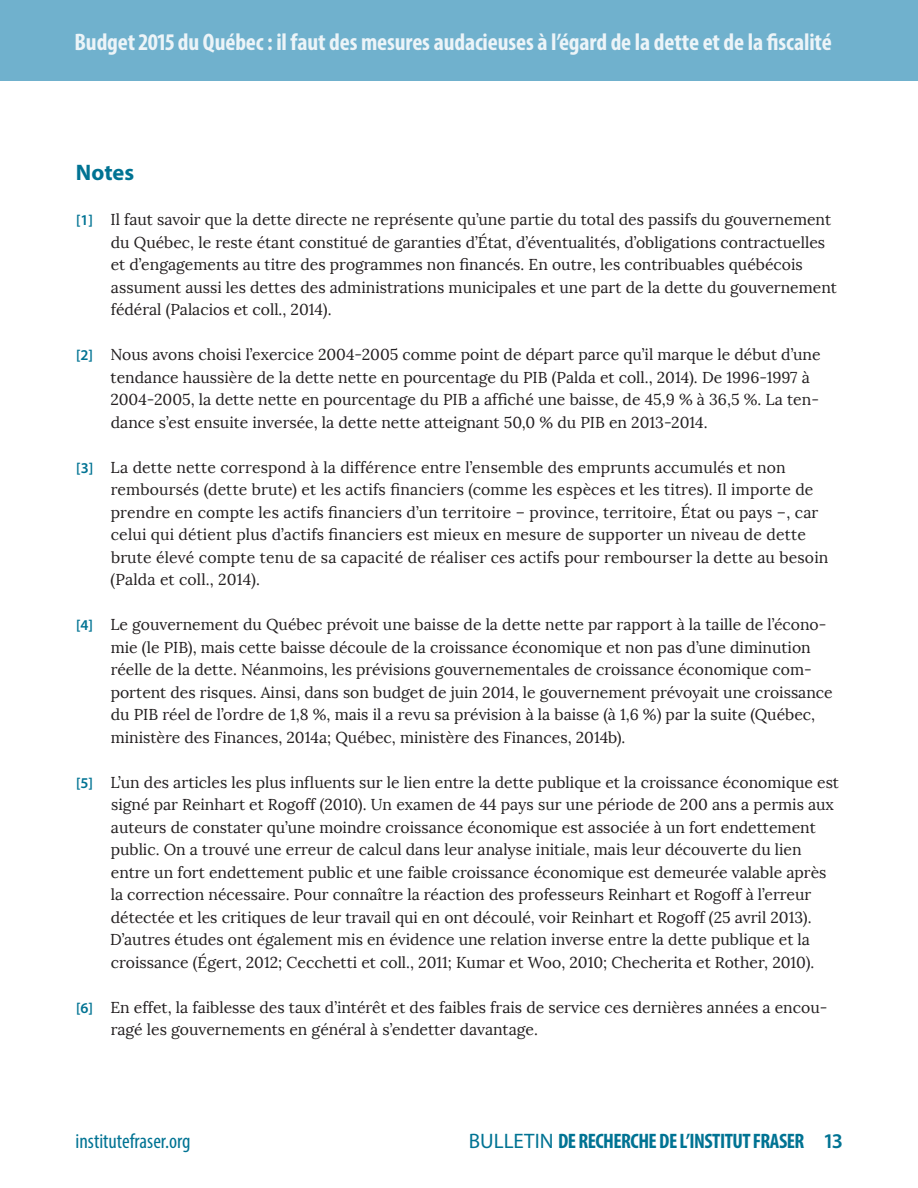
<style>
.page{position:relative;width:918px;height:1188px;background:#fff}
.page>*{position:absolute;margin:0;border:0;box-sizing:border-box;transform-origin:0 0}
.t1{font:700 condensed 24px "Myriad Pro";letter-spacing:-.005em;color:#ecf4f8}
.t2{font:700 22.5px "Myriad Pro";color:#007393}
.t3{font:700 condensed 21px "Myriad Pro";letter-spacing:-.025em;color:#007393}
.t4{font:condensed 21px "Myriad Pro";color:#007393}
.t5{font:15.75px/22.5px "Lora";color:#231f20}
.s1{font-family:"Myriad Pro";font-weight:600;font-size:15px;color:#007393}
.s2{font-weight:400;font-stretch:normal}
.s3{font-weight:600;font-stretch:normal}
</style>
<div class="page">
<div style="left:0;top:0;width:918px;height:81px;background:#70b1cd"></div>
<h1 class="t1" style="left:75px;top:27px;width:759px">Budget 2015 du Québec : il faut des mesures audacieuses à l’égard de la dette et de la fiscalité</h1>
<h2 class="t2" style="left:76px;top:158px;width:60px">Notes</h2>
<p class="t5" style="left:111px;top:209px;width:728px;text-indent:-35px"><span class="s1">[1]</span> Il faut savoir que la dette directe ne représente qu’une partie du total des passifs du gouvernement du Québec, le reste étant constitué de garanties d’État, d’éventualités, d’obligations contractuelles et d’engagements au titre des programmes non financés. En outre, les contribuables québécois assument aussi les dettes des administrations municipales et une part de la dette du gouvernement fédéral (Palacios et coll., 2014).</p>
<p class="t5" style="left:110px;top:344px;width:712px;text-indent:-34px"><span class="s1">[2]</span> Nous avons choisi l’exercice 2004-2005 comme point de départ parce qu’il marque le début d’une tendance haussière de la dette nette en pourcentage du PIB (Palda et coll., 2014). De 1996-1997 à 2004-2005, la dette nette en pourcentage du PIB a affiché une baisse, de 45,9 % à 36,5 %. La ten&shy;dance s’est ensuite inversée, la dette nette atteignant 50,0 % du PIB en 2013-2014.</p>
<p class="t5" style="left:111px;top:456px;width:719px;text-indent:-35px"><span class="s1">[3]</span> La dette nette correspond à la différence entre l’ensemble des emprunts accumulés et non remboursés (dette brute) et les actifs financiers (comme les espèces et les titres). Il importe de prendre en compte les actifs financiers d’un territoire – province, territoire, État ou pays –, car celui qui détient plus d’actifs financiers est mieux en mesure de supporter un niveau de dette brute élevé compte tenu de sa capacité de réaliser ces actifs pour rembourser la dette au besoin (Palda et coll., 2014).</p>
<p class="t5" style="left:111px;top:614px;width:724px;text-indent:-35px"><span class="s1">[4]</span> Le gouvernement du Québec prévoit une baisse de la dette nette par rapport à la taille de l’écono&shy;mie (le PIB), mais cette baisse découle de la croissance économique et non pas d’une diminution réelle de la dette. Néanmoins, les prévisions gouvernementales de croissance économique com&shy;portent des risques. Ainsi, dans son budget de juin 2014, le gouvernement prévoyait une croissance du PIB réel de l’ordre de 1,8 %, mais il a revu sa prévision à la baisse (à 1,6 %) par la suite (Québec, ministère des Finances, 2014a; Québec, ministère des Finances, 2014b).</p>
<p class="t5" style="left:110px;top:771px;width:730px;text-indent:-34px"><span class="s1">[5]</span> L’un des articles les plus influents sur le lien entre la dette publique et la croissance économique est signé par Reinhart et Rogoff (2010). Un examen de 44 pays sur une période de 200 ans a permis aux auteurs de constater qu’une moindre croissance économique est associée à un fort endettement public. On a trouvé une erreur de calcul dans leur analyse initiale, mais leur découverte du lien entre un fort endettement public et une faible croissance économique est demeurée valable après la correction nécessaire. Pour connaître la réaction des professeurs Reinhart et Rogoff à l’erreur détectée et les critiques de leur travail qui en ont découlé, voir Reinhart et Rogoff (25 avril 2013).<br>D’autres études ont également mis en évidence une relation inverse entre la dette publique et la croissance (Égert, 2012; Cecchetti et coll., 2011; Kumar et Woo, 2010; Checherita et Rother, 2010).</p>
<p class="t5" style="left:111px;top:996px;width:718px;text-indent:-35px"><span class="s1">[6]</span> En effet, la faiblesse des taux d’intérêt et des faibles frais de service ces dernières années a encou&shy;ragé les gouvernements en général à s’endetter davantage.</p>
<h3 class="t4" style="left:76px;top:1128px;width:116px">institutefraser.org</h3>
<h3 class="t3" style="left:469px;top:1127px;width:375px"><span class="s2">BULLETIN</span> DE RECHERCHE DE L’INSTITUT FRASER <span class="s3">13</span></h3>
</div>
